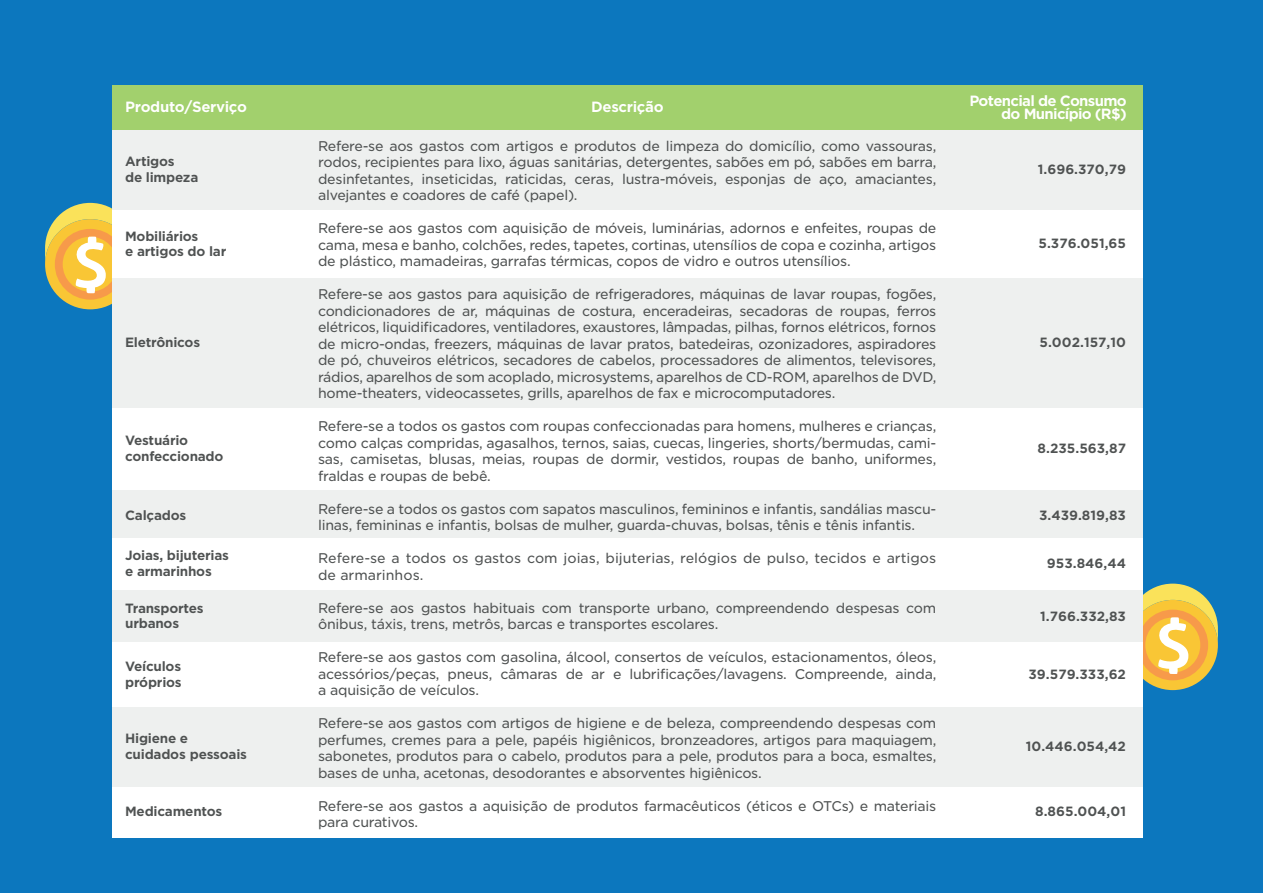
<style>
.page{position:relative;width:1263px;height:893px;background:#0c77be}
.page>*{position:absolute;margin:0;border:0;box-sizing:border-box;transform-origin:0 0}
.t1{font:700 14.25px/13.5px "Gotham S Sm";letter-spacing:-.05em;color:#fff;text-align:right}
.t2{font:700 14.25px "Gotham S Sm";letter-spacing:-.025em;color:#fff}
.t3{font:13.5px/16.5px "Gotham S Sm";letter-spacing:-.02em;color:#4f5252;text-align:justify}
.t4{font:13.5px/16.5px "Gotham S Sm";color:#4f5252}
.t5{font:700 12.9px/15.6px "Gotham S Sm";letter-spacing:-.02em;color:#4f5252}
.t6{font:700 12.9px "Gotham S Sm";color:#4f5252}
</style>
<div class="page">
<div style="left:1128px;top:600px;width:90px;height:90px;background:#f9c635;border-radius:50%"></div>
<svg style="left:1142px;top:584px;width:76px;height:96px"></svg>
<div style="left:45px;top:219px;width:90px;height:90px;background:#f9c635;border-radius:50%"></div>
<svg style="left:45px;top:203px;width:67px;height:97px"></svg>
<div style="left:112px;top:85px;width:1030px;height:45px;background:#a2d06d"></div>
<div style="left:112px;top:210px;width:1030px;height:68px;background:#fff"></div>
<div style="left:112px;top:407px;width:1030px;height:83px;background:#fff"></div>
<div style="left:112px;top:130px;width:1030px;height:80px;background:#eef0ef"></div>
<div style="left:112px;top:278px;width:1030px;height:129px;background:#eef0ef"></div>
<div style="left:112px;top:490px;width:1030px;height:52px;background:#eef0ef"></div>
<div style="left:112px;top:589px;width:1030px;height:54px;background:#eef0ef"></div>
<div style="left:112px;top:707px;width:1030px;height:80px;background:#eef0ef"></div>
<div style="left:112px;top:538px;width:1030px;height:51px;background:#fff"></div>
<div style="left:112px;top:642px;width:1030px;height:65px;background:#fff"></div>
<div style="left:112px;top:787px;width:1030px;height:50px;background:#fff"></div>
<p class="t2" style="left:125px;top:97px;width:123px">Produto/Serviço</p>
<p class="t2" style="left:591px;top:97px;width:74px">Descrição</p>
<p class="t1" style="left:969px;top:94px;width:159px">Potencial de Consumo do Município (R$)</p>
<p class="t3" style="left:318px;top:137px;width:620px">Refere-se aos gastos com artigos e produtos de limpeza do domicílio, como vassouras, rodos, recipientes para lixo, águas sanitárias, detergentes, sabões em pó, sabões em barra, desinfetantes, inseticidas, raticidas, ceras, lustra-móveis, esponjas de aço, amaciantes, alvejantes e coadores de café (papel).</p>
<p class="t3" style="left:318px;top:220px;width:620px">Refere-se aos gastos com aquisição de móveis, luminárias, adornos e enfeites, roupas de cama, mesa e banho, colchões, redes, tapetes, cortinas, utensílios de copa e cozinha, artigos de plástico, mamadeiras, garrafas térmicas, copos de vidro e outros utensílios.</p>
<p class="t3" style="left:318px;top:286px;width:620px">Refere-se aos gastos para aquisição de refrigeradores, máquinas de lavar roupas, fogões, condicionadores de ar, máquinas de costura, enceradeiras, secadoras de roupas, ferros elétricos, liquidificadores, ventiladores, exaustores, lâmpadas, pilhas, fornos elétricos, fornos de micro-ondas, freezers, máquinas de lavar pratos, batedeiras, ozonizadores, aspiradores de pó, chuveiros elétricos, secadores de cabelos, processadores de alimentos, televisores, rádios, aparelhos de som acoplado, microsystems, aparelhos de CD-ROM, aparelhos de DVD, home-theaters, videocassetes, grills, aparelhos de fax e microcomputadores.</p>
<p class="t3" style="left:318px;top:418px;width:620px">Refere-se a todos os gastos com roupas confeccionadas para homens, mulheres e crianças, como calças compridas, agasalhos, ternos, saias, cuecas, lingeries, shorts/bermudas, cami&shy;sas, camisetas, blusas, meias, roupas de dormir, vestidos, roupas de banho, uniformes, fraldas e roupas de bebê.</p>
<p class="t3" style="left:318px;top:500px;width:620px">Refere-se a todos os gastos com sapatos masculinos, femininos e infantis, sandálias mascu&shy;linas, femininas e infantis, bolsas de mulher, guarda-chuvas, bolsas, tênis e tênis infantis.</p>
<p class="t4" style="left:318px;top:550px;width:620px">Refere-se a todos os gastos com joias, bijuterias, relógios de pulso, tecidos e artigos de armarinhos.</p>
<p class="t3" style="left:318px;top:599px;width:620px">Refere-se aos gastos habituais com transporte urbano, compreendendo despesas com ônibus, táxis, trens, metrôs, barcas e transportes escolares.</p>
<p class="t3" style="left:318px;top:649px;width:620px">Refere-se aos gastos com gasolina, álcool, consertos de veículos, estacionamentos, óleos, acessórios/peças, pneus, câmaras de ar e lubrificações/lavagens. Compreende, ainda, a aquisição de veículos.</p>
<p class="t3" style="left:318px;top:715px;width:620px">Refere-se aos gastos com artigos de higiene e de beleza, compreendendo despesas com perfumes, cremes para a pele, papéis higiênicos, bronzeadores, artigos para maquiagem, sabonetes, produtos para o cabelo, produtos para a pele, produtos para a boca, esmaltes, bases de unha, acetonas, desodorantes e absorventes higiênicos.</p>
<p class="t3" style="left:318px;top:797px;width:620px">Refere-se aos gastos a aquisição de produtos farmacêuticos (éticos e OTCs) e materiais para curativos.</p>
<p class="t5" style="left:125px;top:154px;width:75px">Artigos<br>de limpeza</p>
<p class="t5" style="left:1038px;top:161px;width:90px">1.696.370,79</p>
<p class="t5" style="left:125px;top:228px;width:103px">Mobiliários<br>e artigos do lar</p>
<p class="t5" style="left:1038px;top:236px;width:89px">5.376.051,65</p>
<p class="t5" style="left:125px;top:335px;width:77px">Eletrônicos</p>
<p class="t5" style="left:1039px;top:335px;width:88px">5.002.157,10</p>
<p class="t5" style="left:125px;top:433px;width:100px">Vestuário confeccionado</p>
<p class="t5" style="left:1038px;top:441px;width:90px">8.235.563,87</p>
<p class="t5" style="left:125px;top:508px;width:63px">Calçados</p>
<p class="t5" style="left:1039px;top:508px;width:88px">3.439.819,83</p>
<p class="t5" style="left:1047px;top:555px;width:81px">953.846,44</p>
<p class="t5" style="left:125px;top:547px;width:105px">Joias, bijuterias e armarinhos</p>
<p class="t5" style="left:125px;top:600px;width:80px">Transportes urbanos</p>
<p class="t5" style="left:1040px;top:608px;width:87px">1.766.332,83</p>
<p class="t5" style="left:125px;top:658px;width:58px">Veículos próprios</p>
<p class="t6" style="left:1028px;top:665px;width:99px">39.579.333,62</p>
<p class="t5" style="left:125px;top:731px;width:123px">Higiene e cuidados pessoais</p>
<p class="t6" style="left:1026px;top:737px;width:102px">10.446.054,42</p>
<p class="t5" style="left:125px;top:804px;width:99px">Medicamentos</p>
<p class="t5" style="left:1035px;top:804px;width:92px">8.865.004,01</p>
</div>
